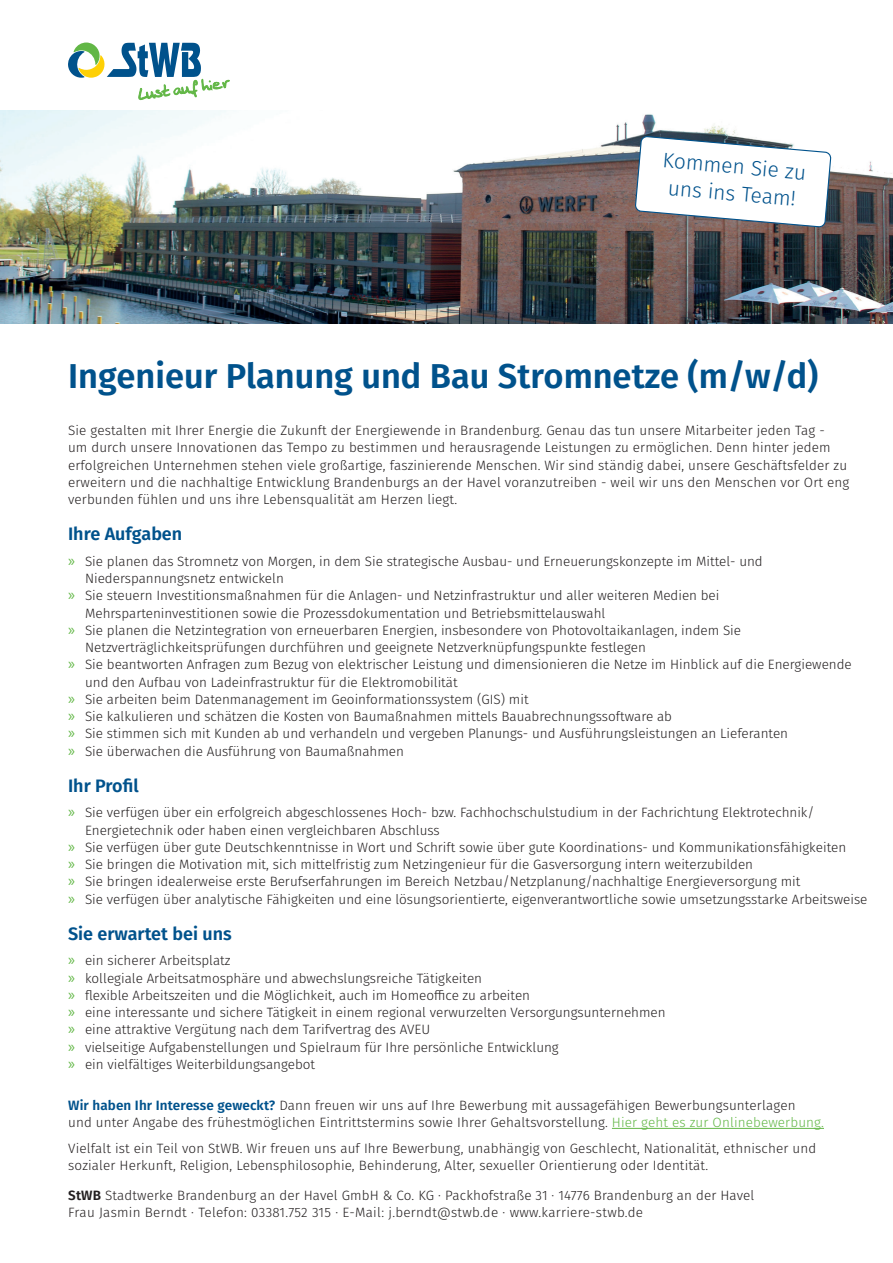
<style>
.page{position:relative;width:893px;height:1263px;background:#fff}
.page>*{position:absolute;margin:0;border:0;box-sizing:border-box;transform-origin:0 0}
.t1{font:600 34.5px "Fira Sans";color:#00528c}
.t2{font:300 21px/27px "Fira Sans";color:#00528c;text-align:center}
.t3{font:600 18px "Fira Sans";color:#00528c}
.t4{font:300 13.5px/17.2px "Fira Sans";color:#231f20}
.s1{font-family:"Myriad Pro";font-weight:400;font-size:16.5px;color:#62b746}
.s2{font-weight:600;color:#00528c}
.s3{color:#62b746}
.s4{font-weight:600}
</style>
<div class="page">
<svg style="left:68px;top:43px;width:162px;height:58px"></svg>
<img style="left:0;top:111px;width:893px;height:212px">
<hr style="left:612px;top:1128px;width:212px;height:1px;background:#62b746">
<svg style="left:634px;top:135px;width:198px;height:93px"></svg>
<h2 class="t2" style="left:664px;top:146px;width:145px;rotate:5deg">Kommen Sie zu uns ins Team!</h2>
<h1 class="t1" style="left:68px;top:348px;width:752px">Ingenieur Planung und Bau Stromnetze (m/w/d)</h1>
<p class="t4" style="left:68px;top:422px;width:783px">Sie gestalten mit Ihrer Energie die Zukunft der Energiewende in Brandenburg. Genau das tun unsere Mitarbeiter jeden Tag -<br>um durch unsere Innovationen das Tempo zu bestimmen und herausragende Leistungen zu ermöglichen. Denn hinter jedem erfolgreichen Unternehmen stehen viele großartige, faszinierende Menschen. Wir sind ständig dabei, unsere Geschäftsfelder zu erweitern und die nachhaltige Entwicklung Brandenburgs an der Havel voranzutreiben - weil wir uns den Menschen vor Ort eng verbunden fühlen und uns ihre Lebensqualität am Herzen liegt.</p>
<h3 class="t3" style="left:68px;top:519px;width:116px">Ihre Aufgaben</h3>
<p class="t4" style="left:68px;top:552px;width:696px"><span class="s1">»</span> Sie planen das Stromnetz von Morgen, in dem Sie strategische Ausbau- und Erneuerungskonzepte im Mittel- und</p>
<p class="t4" style="left:85px;top:570px;width:200px">Niederspannungsnetz entwickeln</p>
<p class="t4" style="left:68px;top:587px;width:653px"><span class="s1">»</span> Sie steuern Investitionsmaßnahmen für die Anlagen- und Netzinfrastruktur und aller weiteren Medien bei</p>
<p class="t4" style="left:85px;top:604px;width:522px">Mehrsparteninvestitionen sowie die Prozessdokumentation und Betriebsmittelauswahl</p>
<p class="t4" style="left:68px;top:621px;width:675px"><span class="s1">»</span> Sie planen die Netzintegration von erneuerbaren Energien, insbesondere von Photovoltaikanlagen, indem Sie</p>
<p class="t4" style="left:85px;top:639px;width:562px">Netzverträglichkeitsprüfungen durchführen und geeignete Netzverknüpfungspunkte festlegen</p>
<p class="t4" style="left:68px;top:656px;width:785px"><span class="s1">»</span> Sie beantworten Anfragen zum Bezug von elektrischer Leistung und dimensionieren die Netze im Hinblick auf die Energiewende</p>
<p class="t4" style="left:85px;top:673px;width:374px">und den Aufbau von Ladeinfrastruktur für die Elektromobilität</p>
<p class="t4" style="left:68px;top:690px;width:462px"><span class="s1">»</span> Sie arbeiten beim Datenmanagement im Geoinformationssystem (GIS) mit</p>
<p class="t4" style="left:68px;top:708px;width:605px"><span class="s1">»</span> Sie kalkulieren und schätzen die Kosten von Baumaßnahmen mittels Bauabrechnungssoftware ab</p>
<p class="t4" style="left:68px;top:725px;width:722px"><span class="s1">»</span> Sie stimmen sich mit Kunden ab und verhandeln und vergeben Planungs- und Ausführungsleistungen an Lieferanten</p>
<p class="t4" style="left:68px;top:742px;width:337px"><span class="s1">»</span> Sie überwachen die Ausführung von Baumaßnahmen</p>
<h3 class="t3" style="left:68px;top:770px;width:72px">Ihr Profil</h3>
<p class="t4" style="left:68px;top:804px;width:748px"><span class="s1">»</span> Sie verfügen über ein erfolgreich abgeschlossenes Hoch- bzw. Fachhochschulstudium in der Fachrichtung Elektrotechnik/</p>
<p class="t4" style="left:85px;top:821px;width:356px">Energietechnik oder haben einen vergleichbaren Abschluss</p>
<p class="t4" style="left:68px;top:838px;width:780px"><span class="s1">»</span> Sie verfügen über gute Deutschkenntnisse in Wort und Schrift sowie über gute Koordinations- und Kommunikationsfähigkeiten</p>
<p class="t4" style="left:68px;top:856px;width:686px"><span class="s1">»</span> Sie bringen die Motivation mit, sich mittelfristig zum Netzingenieur für die Gasversorgung intern weiterzubilden</p>
<p class="t4" style="left:68px;top:873px;width:734px"><span class="s1">»</span> Sie bringen idealerweise erste Berufserfahrungen im Bereich Netzbau/Netzplanung/nachhaltige Energieversorgung mit</p>
<p class="t4" style="left:68px;top:890px;width:801px"><span class="s1">»</span> Sie verfügen über analytische Fähigkeiten und eine lösungsorientierte, eigenverantwortliche sowie umsetzungsstarke Arbeitsweise</p>
<h3 class="t3" style="left:68px;top:918px;width:165px">Sie erwartet bei uns</h3>
<p class="t4" style="left:68px;top:952px;width:599px"><span class="s1">»</span> ein sicherer Arbeitsplatz<br><span class="s1">»</span> kollegiale Arbeitsatmosphäre und abwechslungsreiche Tätigkeiten<br><span class="s1">»</span> flexible Arbeitszeiten und die Möglichkeit, auch im Homeoffice zu arbeiten<br><span class="s1">»</span> eine interessante und sichere Tätigkeit in einem regional verwurzelten Versorgungsunternehmen <span class="s1">»</span> eine attraktive Vergütung nach dem Tarifvertrag des AVEU<br><span class="s1">»</span> vielseitige Aufgabenstellungen und Spielraum für Ihre persönliche Entwicklung<br><span class="s1">»</span> ein vielfältiges Weiterbildungsangebot</p>
<p class="t4" style="left:68px;top:1096px;width:757px"><span class="s2">Wir haben Ihr Interesse geweckt?</span> Dann freuen wir uns auf Ihre Bewerbung mit aussagefähigen Bewerbungsunterlagen<br>und unter Angabe des frühestmöglichen Eintrittstermins sowie Ihrer Gehaltsvorstellung. <span class="s3">Hier geht es zur Onlinebewerbung.</span></p>
<p class="t4" style="left:68px;top:1139px;width:749px">Vielfalt ist ein Teil von StWB. Wir freuen uns auf Ihre Bewerbung, unabhängig von Geschlecht, Nationalität, ethnischer und sozialer Herkunft, Religion, Lebensphilosophie, Behinderung, Alter, sexueller Orientierung oder Identität.</p>
<p class="t4" style="left:68px;top:1186px;width:688px"><span class="s4">StWB</span> Stadtwerke Brandenburg an der Havel GmbH &amp; Co. KG · Packhofstraße 31 · 14776 Brandenburg an der Havel<br>Frau Jasmin Berndt · Telefon: 03381.752 315 · E-Mail: j.berndt@stwb.de · www.karriere-stwb.de</p>
</div>
